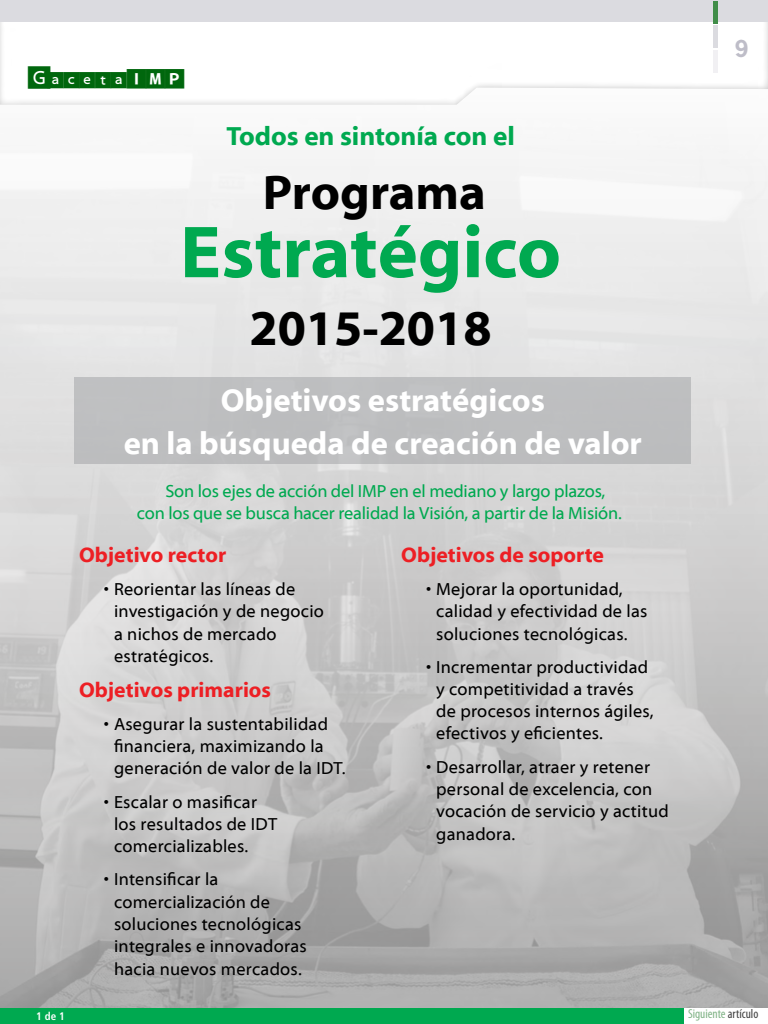
<style>
.page{position:relative;width:768px;height:1024px;background:#fff}
.page>*{position:absolute;margin:0;border:0;box-sizing:border-box;transform-origin:0 0}
.t1{font:700 74.3px "Myriad Web Pro";color:#00a950}
.t2{font:700 49.5px "Myriad Web Pro";color:#000}
.t3{font:700 31.8px/43.1px "Myriad Web Pro";color:#fff;text-align:center}
.t4{font:700 26.5px "Myriad Web Pro";color:#00a950}
.t5{font:700 22px "News Gothic Std";color:#bebdc8}
.t6{font:700 21.2px "Myriad Web Pro";color:#ed1f24}
.t7{font:18px "Koz Go Pr 6 N";letter-spacing:-.12em;color:#00670d}
.t8{font:17.7px/22.1px "Myriad Web Pro";letter-spacing:.015em;color:#000}
.t9{font:17.7px/22.1px "Myriad Web Pro";letter-spacing:-.01em;color:#00a950}
.t10{font:condensed 13px "Myriad Pro";color:#80b386}
.t11{font:700 condensed 11px "Frutiger";color:#fff}
.s1{font-weight:300;font-size:25px}
.s2{font-weight:800;font-size:21.6px}
.s3{color:#404040}
</style>
<div class="page">
<img style="left:0;top:150px;width:768px;height:858px">
<div style="left:75px;top:377px;width:616px;height:87px;background:#bdbec0"></div>
<div style="left:0;top:0;width:768px;height:22px;background:#dbdbe0"></div>
<div style="left:713px;top:1px;width:5px;height:23px;background:#408d49"></div>
<div style="left:713px;top:25px;width:5px;height:23px;background:#dbdbe0"></div>
<div style="left:713px;top:50px;width:5px;height:23px;background:#f1f0f3"></div>
<div style="left:0;top:1008px;width:684px;height:16px;background:#00a950"></div>
<p class="t7" style="left:27px;top:70px;width:160px"><span class="s1">G</span>ACETA<span class="s2">IMP</span></p>
<h3 class="t4" style="left:226px;top:122px;width:290px">Todos en sintonía con el</h3>
<h2 class="t2" style="left:263px;top:165px;width:225px">Programa</h2>
<h1 class="t1" style="left:180px;top:212px;width:382px">Estratégico</h1>
<h2 class="t2" style="left:249px;top:302px;width:244px">2015-2018</h2>
<h3 class="t3" style="left:124px;top:380px;width:520px">Objetivos estratégicos<br>en la búsqueda de creación de valor</h3>
<p class="t9" style="left:137px;top:481px;width:487px;text-indent:29px">Son los ejes de acción del IMP en el mediano y largo plazos, con los que se busca hacer realidad la Visión, a partir de la Misión.</p>
<p class="t6" style="left:79px;top:543px;width:149px">Objetivo rector</p>
<p class="t8" style="left:114px;top:579px;width:212px;text-indent:-10px">• Reorientar las líneas de investigación y de negocio a nichos de mercado estratégicos.</p>
<p class="t6" style="left:79px;top:678px;width:193px">Objetivos primarios</p>
<p class="t8" style="left:114px;top:714px;width:233px;text-indent:-10px">• Asegurar la sustentabilidad financiera, maximizando la generación de valor de la IDT.</p>
<p class="t8" style="left:114px;top:791px;width:165px;text-indent:-10px">• Escalar o masificar los resultados de IDT comercializables.</p>
<p class="t8" style="left:114px;top:869px;width:194px;text-indent:-10px">• Intensificar la comercialización de soluciones tecnológicas integrales e innovadoras hacia nuevos mercados.</p>
<p class="t6" style="left:401px;top:543px;width:204px">Objetivos de soporte</p>
<p class="t8" style="left:436px;top:579px;width:213px;text-indent:-10px">• Mejorar la oportunidad, calidad y efectividad de las soluciones tecnológicas.</p>
<p class="t8" style="left:436px;top:656px;width:219px;text-indent:-10px">• Incrementar productividad y competitividad a través de procesos internos ágiles, efectivos y eficientes.</p>
<p class="t8" style="left:436px;top:756px;width:234px;line-height:22.4px;text-indent:-10px">• Desarrollar, atraer y retener personal de excelencia, con vocación de servicio y actitud ganadora.</p>
<p class="t5" style="left:735px;top:34px;width:15px">9</p>
<p class="t11" style="left:36px;top:1010px;width:30px">1 de 1</p>
<p class="t10" style="left:688px;top:1006px;width:72px">Siguiente <span class="s3">artículo</span></p>
</div>
